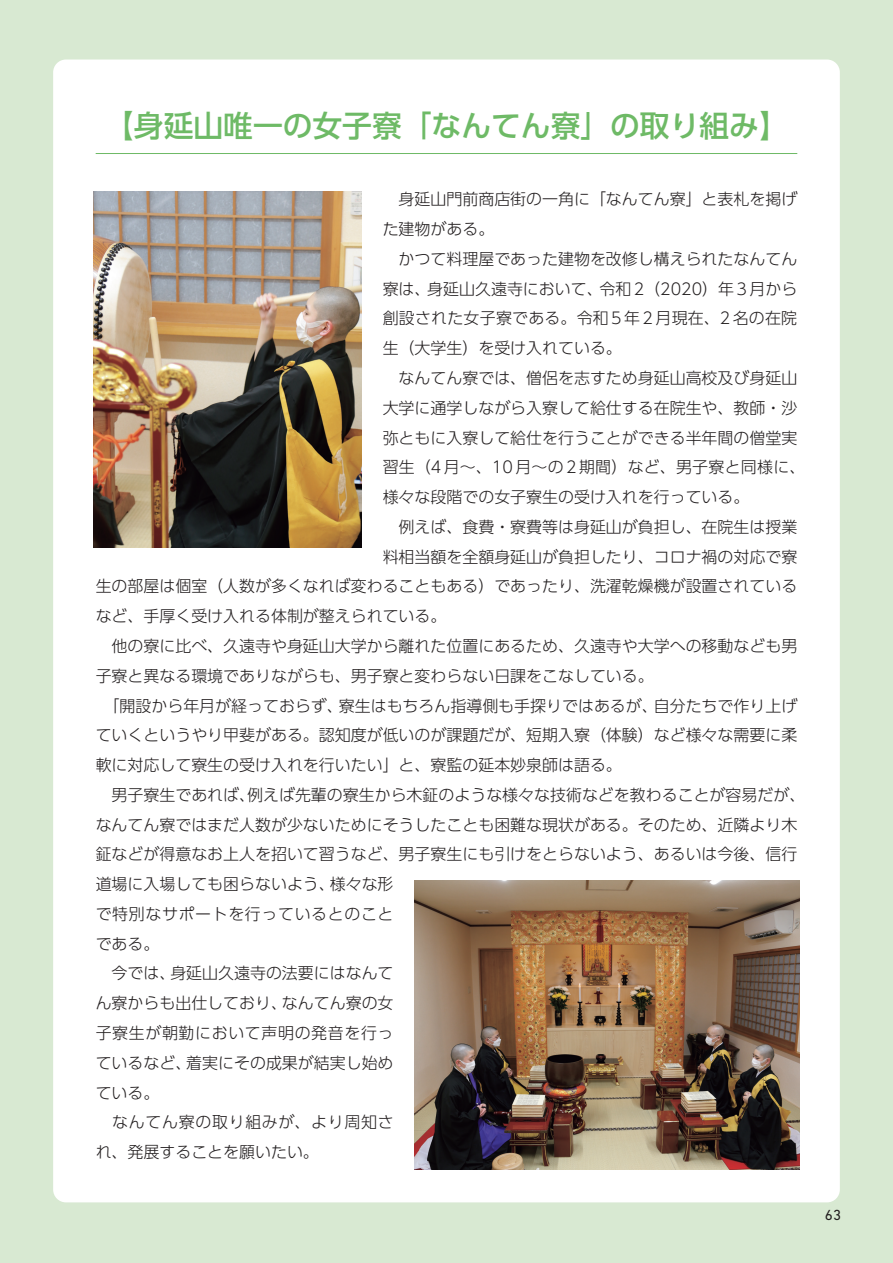
<style>
.page{position:relative;width:893px;height:1263px;background:#d8e9d2}
.page>*{position:absolute;margin:0;border:0;box-sizing:border-box;transform-origin:0 0}
.t1{font:500 29.7px "UD Shin Go Pr 6 N";color:#6eba66}
.t2{font:300 15.9px "UD Shin Go Pr 6 N";color:#231f20}
.t3{font:300 15.9px "UD Shin Go Pr 6 N";letter-spacing:.04em;color:#231f20}
.t4{font:300 15.9px "UD Shin Go Pr 6 N";letter-spacing:.045em;color:#231f20}
.t5{font:14.85px "DIN Next LT Pro";color:#231f20}
</style>
<div class="page">
<div style="left:53px;top:60px;width:787px;height:1142px;background:#fff;border-radius:13px"></div>
<hr style="left:96px;top:153px;width:701px;height:1px;background:#6eba66">
<img style="left:415px;top:881px;width:384px;height:288px">
<img style="left:94px;top:191px;width:267px;height:356px">
<h1 class="t1" style="left:104px;top:101px;width:686px">【身延山唯一の女子寮「なんてん寮」の取り組み】</h1>
<p class="t2" style="left:383px;top:186px;width:416px">　身延山門前商店街の一角に「なんてん寮」と表札を掲げ</p>
<p class="t2" style="left:383px;top:216px;width:113px">た建物がある。</p>
<p class="t2" style="left:383px;top:246px;width:416px">　かつて料理屋であった建物を改修し構えられたなんてん</p>
<p class="t2" style="left:383px;top:276px;width:416px">寮は、身延山久遠寺において、令和2（2020）年3月から</p>
<p class="t2" style="left:383px;top:306px;width:416px">創設された女子寮である。令和5年2月現在、2名の在院</p>
<p class="t2" style="left:383px;top:335px;width:241px">生（大学生）を受け入れている。</p>
<p class="t2" style="left:383px;top:365px;width:416px">　なんてん寮では、僧侶を志すため身延山高校及び身延山</p>
<p class="t2" style="left:383px;top:395px;width:416px">大学に通学しながら入寮して給仕する在院生や、教師・沙</p>
<p class="t2" style="left:383px;top:425px;width:416px">弥ともに入寮して給仕を行うことができる半年間の僧堂実</p>
<p class="t2" style="left:383px;top:454px;width:424px">習生（4月〜、10月〜の2期間）など、男子寮と同様に、</p>
<p class="t2" style="left:383px;top:484px;width:368px">様々な段階での女子寮生の受け入れを行っている。</p>
<p class="t2" style="left:383px;top:514px;width:416px">　例えば、食費・寮費等は身延山が負担し、在院生は授業</p>
<p class="t2" style="left:383px;top:544px;width:416px">料相当額を全額身延山が負担したり、コロナ禍の対応で寮</p>
<p class="t2" style="left:96px;top:573px;width:703px">生の部屋は個室（人数が多くなれば変わることもある）であったり、洗濯乾燥機が設置されている</p>
<p class="t2" style="left:96px;top:603px;width:352px">など、手厚く受け入れる体制が整えられている。</p>
<p class="t2" style="left:96px;top:633px;width:703px">　他の寮に比べ、久遠寺や身延山大学から離れた位置にあるため、久遠寺や大学への移動なども男</p>
<p class="t2" style="left:96px;top:663px;width:560px">子寮と異なる環境でありながらも、男子寮と変わらない日課をこなしている。</p>
<p class="t2" style="left:96px;top:693px;width:703px">　「開設から年月が経っておらず、寮生はもちろん指導側も手探りではあるが、自分たちで作り上げ</p>
<p class="t2" style="left:96px;top:722px;width:703px">ていくというやり甲斐がある。認知度が低いのが課題だが、短期入寮（体験）など様々な需要に柔</p>
<p class="t2" style="left:96px;top:752px;width:528px">軟に対応して寮生の受け入れを行いたい」と、寮監の延本妙泉師は語る。</p>
<p class="t2" style="left:96px;top:782px;width:711px">　男子寮生であれば、例えば先輩の寮生から木鉦のような様々な技術などを教わることが容易だが、</p>
<p class="t2" style="left:96px;top:812px;width:703px">なんてん寮ではまだ人数が少ないためにそうしたことも困難な現状がある。そのため、近隣より木</p>
<p class="t2" style="left:96px;top:841px;width:703px">鉦などが得意なお上人を招いて習うなど、男子寮生にも引けをとらないよう、あるいは今後、信行</p>
<p class="t2" style="left:96px;top:871px;width:299px">道場に入場しても困らないよう、様々な形</p>
<p class="t3" style="left:96px;top:901px;width:299px">で特別なサポートを行っているとのこと</p>
<p class="t2" style="left:96px;top:931px;width:65px">である。</p>
<p class="t2" style="left:96px;top:960px;width:299px">　今では、身延山久遠寺の法要にはなんて</p>
<p class="t2" style="left:96px;top:990px;width:299px">ん寮からも出仕しており、なんてん寮の女</p>
<p class="t3" style="left:96px;top:1020px;width:299px">子寮生が朝勤において声明の発音を行っ</p>
<p class="t2" style="left:96px;top:1050px;width:299px">ているなど、着実にその成果が結実し始め</p>
<p class="t2" style="left:96px;top:1080px;width:65px">ている。</p>
<p class="t4" style="left:96px;top:1109px;width:299px">　なんてん寮の取り組みが、より周知さ</p>
<p class="t2" style="left:96px;top:1139px;width:225px">れ、発展することを願いたい。</p>
<p class="t5" style="left:825px;top:1206px;width:18px">63</p>
</div>
